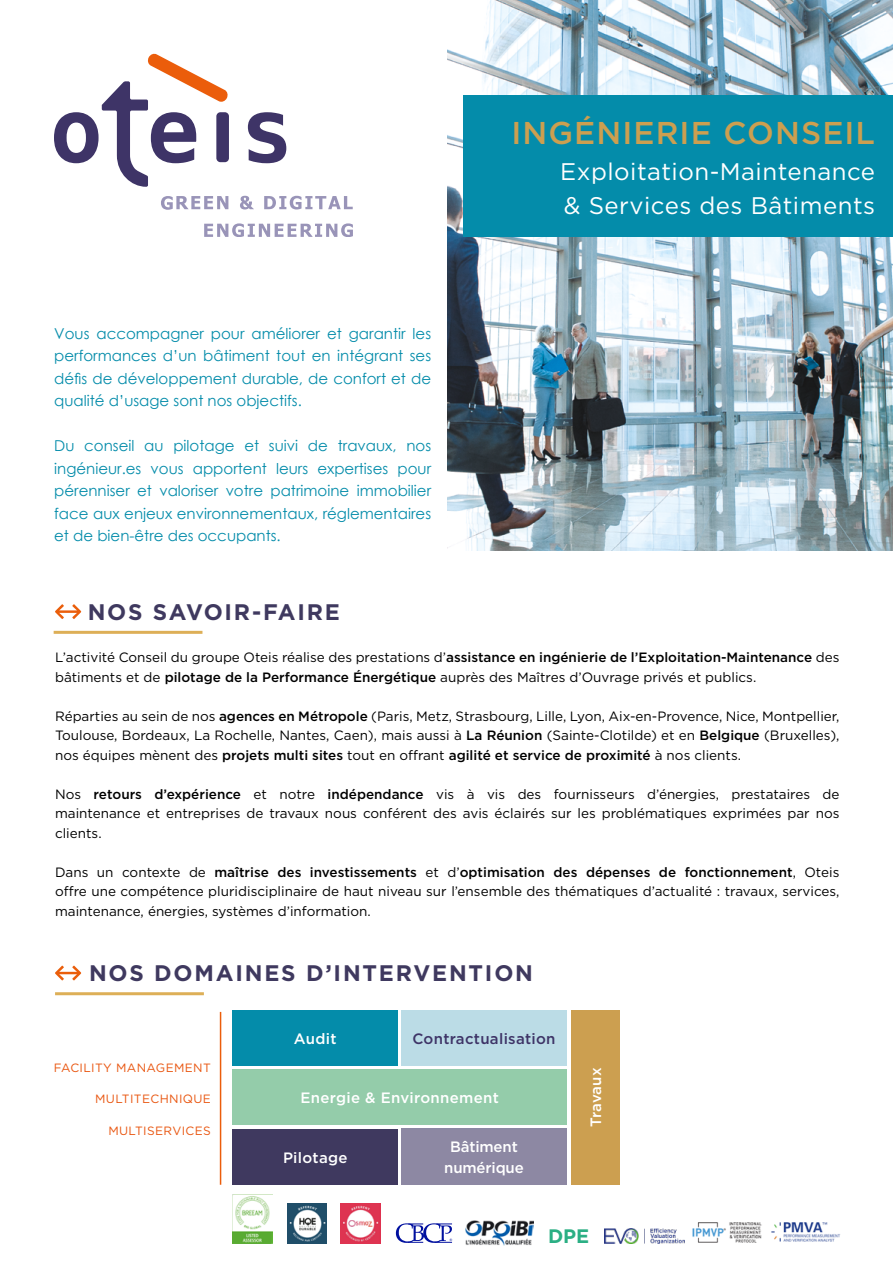
<style>
.page{position:relative;width:893px;height:1263px;background:#fff}
.page>*{position:absolute;margin:0;border:0;box-sizing:border-box;transform-origin:0 0}
.t1{font:500 31.5px "Gotham";letter-spacing:.035em;color:#cc9f50}
.t2{font:24px/34.5px "Gotham";letter-spacing:.02em;color:#fff}
.t3{font:700 22.5px "Gotham";letter-spacing:.08em;color:#3f395f}
.t4{font:700 19.5px "Gotham";color:#2baf84}
.t5{font:15px/22.5px "Century Gothic";color:#048caa;text-align:justify}
.t6{font:500 15px "Gotham";letter-spacing:.02em;color:#fff}
.t7{font:500 15px "Gotham";letter-spacing:.02em;color:#3e3467}
.t8{font:500 15px/21px "Gotham";letter-spacing:-.01em;color:#fff;text-align:center}
.t9{font:500 15px "Gotham";color:#fff}
.t10{font:13.5px/19.5px "Gotham";color:#000;text-align:justify}
.t11{font:12px "Gotham";letter-spacing:.03em;color:#e9550f}
.t12{font:3.15px "Arial";color:#00109f}
.s1{font-weight:500}
</style>
<div class="page">
<svg style="left:248px;top:112px;width:38px;height:51px"></svg>
<svg style="left:54px;top:54px;width:174px;height:133px"></svg>
<div style="left:216px;top:112px;width:13px;height:50px;background:#3e3467;border-radius:4px"></div>
<svg style="left:240px;top:196px;width:14px;height:13px"></svg>
<svg style="left:264px;top:196px;width:89px;height:13px"></svg>
<svg style="left:204px;top:223px;width:149px;height:14px"></svg>
<svg style="left:161px;top:196px;width:67px;height:14px"></svg>
<img style="left:448px;top:0;width:445px;height:551px">
<div style="left:464px;top:96px;width:429px;height:141px;background:#048caa"></div>
<hr style="left:220px;top:1012px;width:1px;height:173px;background:#eb5d0b">
<div style="left:232px;top:1010px;width:166px;height:56px;background:#048caa"></div>
<div style="left:232px;top:1129px;width:166px;height:55px;background:#3f395f"></div>
<div style="left:232px;top:1069px;width:335px;height:56px;background:#94ccaa"></div>
<div style="left:401px;top:1129px;width:166px;height:55px;background:#8d88a3"></div>
<div style="left:401px;top:1010px;width:166px;height:56px;background:#bbdce6"></div>
<div style="left:571px;top:1010px;width:49px;height:175px;background:#cc9f50"></div>
<hr style="left:55px;top:992px;width:149px;height:3px;background:#ddaf57">
<svg style="left:55px;top:966px;width:26px;height:14px"></svg>
<hr style="left:54px;top:631px;width:148px;height:3px;background:#ddaf57">
<svg style="left:55px;top:604px;width:26px;height:15px"></svg>
<img style="left:233px;top:1194px;width:39px;height:49px">
<svg style="left:396px;top:1223px;width:56px;height:20px"></svg>
<img style="left:287px;top:1203px;width:40px;height:40px">
<img style="left:340px;top:1203px;width:40px;height:40px">
<img style="left:604px;top:1228px;width:80px;height:15px">
<img style="left:692px;top:1222px;width:148px;height:21px">
<img style="left:466px;top:1220px;width:68px;height:25px">
<p class="t5" style="left:54px;top:322px;width:378px">Vous accompagner pour améliorer et garantir les performances d’un bâtiment tout en intégrant ses défis de développement durable, de confort et de qualité d’usage sont nos objectifs.</p>
<p class="t5" style="left:54px;top:434px;width:378px">Du conseil au pilotage et suivi de travaux, nos ingénieur.es vous apportent leurs expertises pour pérenniser et valoriser votre patrimoine immobilier face aux enjeux environnementaux, réglementaires et de bien-être des occupants.</p>
<h3 class="t3" style="left:88px;top:597px;width:254px">NOS SAVOIR-FAIRE</h3>
<h1 class="t1" style="left:511px;top:112px;width:365px">INGÉNIERIE CONSEIL</h1>
<h2 class="t2" style="left:560px;top:153px;width:316px">Exploitation-Maintenance &amp; Services des Bâtiments</h2>
<p class="t10" style="left:55px;top:647px;width:786px">L’activité Conseil du groupe Oteis réalise des prestations d’<span class="s1">assistance en ingénierie de l’Exploitation-Maintenance</span> des bâtiments et de <span class="s1">pilotage de la Performance Énergétique</span> auprès des Maîtres d’Ouvrage privés et publics.</p>
<p class="t10" style="left:55px;top:706px;width:786px">Réparties au sein de nos <span class="s1">agences en Métropole</span> (Paris, Metz, Strasbourg, Lille, Lyon, Aix-en-Provence, Nice, Montpellier, Toulouse, Bordeaux, La Rochelle, Nantes, Caen), mais aussi à <span class="s1">La Réunion</span> (Sainte-Clotilde) et en <span class="s1">Belgique</span> (Bruxelles), nos équipes mènent des <span class="s1">projets multi sites</span> tout en offrant <span class="s1">agilité et service de proximité</span> à nos clients.</p>
<p class="t10" style="left:55px;top:784px;width:786px">Nos <span class="s1">retours d’expérience</span> et notre <span class="s1">indépendance</span> vis à vis des fournisseurs d’énergies, prestataires de maintenance et entreprises de travaux nous conférent des avis éclairés sur les problématiques exprimées par nos clients.</p>
<p class="t10" style="left:55px;top:862px;width:786px">Dans un contexte de <span class="s1">maîtrise des investissements</span> et d’<span class="s1">optimisation des dépenses de fonctionnement</span>, Oteis offre une compétence pluridisciplinaire de haut niveau sur l’ensemble des thématiques d’actualité : travaux, services, maintenance, énergies, systèmes d’information.</p>
<h3 class="t3" style="left:89px;top:958px;width:445px">NOS DOMAINES D’INTERVENTION</h3>
<p class="t11" style="left:54px;top:1060px;width:159px">FACILITY MANAGEMENT</p>
<p class="t11" style="left:95px;top:1091px;width:117px">MULTITECHNIQUE</p>
<p class="t11" style="left:108px;top:1123px;width:104px">MULTISERVICES</p>
<p class="t6" style="left:294px;top:1029px;width:44px">Audit</p>
<p class="t7" style="left:412px;top:1029px;width:145px">Contractualisation</p>
<p class="t6" style="left:300px;top:1088px;width:200px">Energie &amp; Environnement</p>
<p class="t8" style="left:444px;top:1136px;width:81px">Bâtiment numérique</p>
<p class="t6" style="left:283px;top:1147px;width:66px">Pilotage</p>
<p class="t9" style="left:586px;top:1127px;width:62px;rotate:-90deg">Travaux</p>
<p class="t12" style="left:450px;top:1238px;width:4px">®</p>
<h3 class="t4" style="left:548px;top:1223px;width:43px">DPE</h3>
</div>
